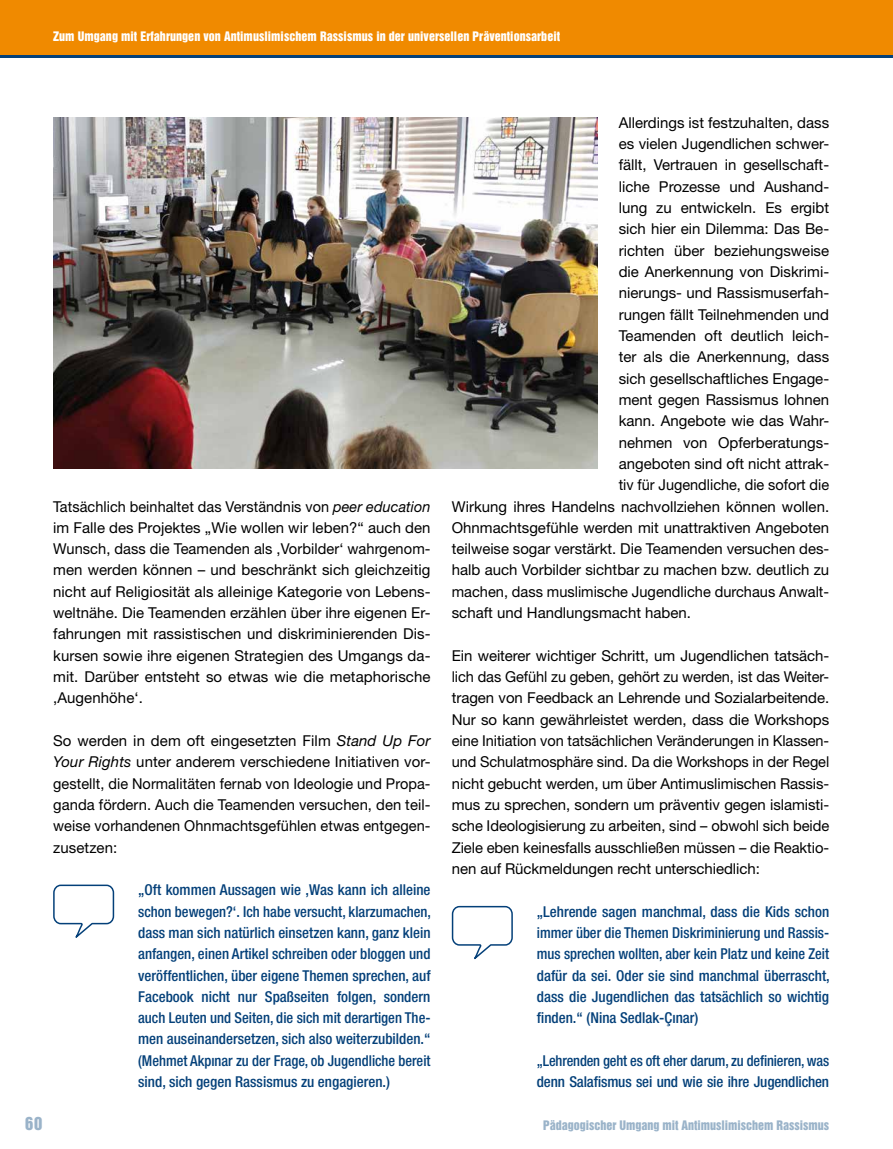
<style>
.page{position:relative;width:893px;height:1149px;background:#fff}
.page>*{position:absolute;margin:0;border:0;box-sizing:border-box;transform-origin:0 0}
.t1{font:16.5px "Helvetica Inserat LT";color:#9ab3c9}
.t2{font:15px/21.3px "Helvetica Neue LT";color:#000;text-align:justify}
.t3{font:500 condensed 15px/21.3px "Helvetica Neue LT Std";color:#044079;text-align:justify}
.t4{font:15px/21.3px "Helvetica Neue LT";color:#000;text-align:justify;scale:.96 1}
.t5{font:500 condensed 15px/21.3px "Helvetica Neue LT Std";color:#044079;scale:.96 1}
.t6{font:12px "Helvetica Inserat LT";letter-spacing:.005em;color:#fff}
.t7{font:12px "Helvetica Inserat LT";color:#9ab3c9}
.s1{font-style:italic}
</style>
<div class="page">
<img style="left:53px;top:117px;width:544px;height:351px">
<svg style="left:53px;top:884px;width:62px;height:54px"></svg>
<svg style="left:451px;top:905px;width:62px;height:55px"></svg>
<div style="left:0;top:0;width:893px;height:56px;background:#f08a00"></div>
<hr style="left:0;top:55px;width:893px;height:2px;background:#044079">
<p class="t6" style="left:53px;top:29px;width:508px">Zum Umgang mit Erfahrungen von Antimuslimischem Rassismus in der universellen Präventionsarbeit</p>
<p class="t4" style="left:53px;top:495px;width:395px">Tatsächlich beinhaltet das Verständnis von <span class="s1">peer education </span>im Falle des Projektes „Wie wollen wir leben?“ auch den Wunsch, dass die Teamenden als ‚Vorbilder‘ wahrgenom&shy;men werden können – und beschränkt sich gleichzeitig nicht auf Religiosität als alleinige Kategorie von Lebens&shy;weltnähe. Die Teamenden erzählen über ihre eigenen Er&shy;fahrungen mit rassistischen und diskriminierenden Dis&shy;kursen sowie ihre eigenen Strategien des Umgangs da&shy;mit. Darüber entsteht so etwas wie die metaphorische ‚Augenhöhe‘.</p>
<p class="t2" style="left:53px;top:729px;width:379px">So werden in dem oft eingesetzten Film <span class="s1">Stand Up For Your Rights</span> unter anderem verschiedene Initiativen vor&shy;gestellt, die Normalitäten fernab von Ideologie und Propa&shy;ganda fördern. Auch die Teamenden versuchen, den teil&shy;weise vorhandenen Ohnmachtsgefühlen etwas entgegen&shy;zusetzen:</p>
<p class="t3" style="left:138px;top:878px;width:294px">„Oft kommen Aussagen wie ‚Was kann ich alleine schon bewegen?‘. Ich habe versucht, klarzumachen, dass man sich natürlich einsetzen kann, ganz klein anfangen, einen Artikel schreiben oder bloggen und veröffentlichen, über eigene Themen sprechen, auf Facebook nicht nur Spaßseiten folgen, sondern auch Leuten und Seiten, die sich mit derartigen The&shy;men auseinandersetzen, sich also weiterzubilden.“ (Mehmet Akpınar zu der Frage, ob Jugendliche bereit sind, sich gegen Rassismus zu engagieren.)</p>
<p class="t2" style="left:619px;top:112px;width:212px">Allerdings ist festzuhalten, dass</p>
<p class="t2" style="left:619px;top:133px;width:212px">es vielen Jugendlichen schwer-</p>
<p class="t2" style="left:619px;top:154px;width:210px">fällt, Vertrauen in gesellschaft-</p>
<p class="t2" style="left:619px;top:175px;width:212px">liche Prozesse und Aushand-</p>
<p class="t2" style="left:619px;top:197px;width:212px">lung zu entwickeln. Es ergibt</p>
<p class="t2" style="left:619px;top:218px;width:212px">sich hier ein Dilemma: Das Be-</p>
<p class="t2" style="left:619px;top:239px;width:212px">richten über beziehungsweise</p>
<p class="t2" style="left:619px;top:261px;width:212px">die Anerkennung von Diskrimi-</p>
<p class="t2" style="left:619px;top:282px;width:212px">nierungs- und Rassismuserfah-</p>
<p class="t2" style="left:619px;top:303px;width:212px">rungen fällt Teilnehmenden und</p>
<p class="t2" style="left:619px;top:325px;width:212px">Teamenden oft deutlich leich-</p>
<p class="t2" style="left:619px;top:346px;width:212px">ter als die Anerkennung, dass</p>
<p class="t2" style="left:619px;top:367px;width:210px">sich gesellschaftliches Engage-</p>
<p class="t2" style="left:619px;top:388px;width:212px">ment gegen Rassismus lohnen</p>
<p class="t2" style="left:619px;top:410px;width:212px">kann. Angebote wie das Wahr-</p>
<p class="t2" style="left:619px;top:431px;width:210px">nehmen von Opferberatungs-</p>
<p class="t2" style="left:619px;top:452px;width:212px">angeboten sind oft nicht attrak-</p>
<p class="t2" style="left:619px;top:474px;width:212px">tiv für Jugendliche, die sofort die</p>
<p class="t2" style="left:452px;top:495px;width:379px">Wirkung ihres Handelns nachvollziehen können wollen.</p>
<p class="t2" style="left:452px;top:516px;width:379px">Ohnmachtsgefühle werden mit unattraktiven Angeboten</p>
<p class="t2" style="left:452px;top:538px;width:379px">teilweise sogar verstärkt. Die Teamenden versuchen des-</p>
<p class="t2" style="left:452px;top:559px;width:379px">halb auch Vorbilder sichtbar zu machen bzw. deutlich zu</p>
<p class="t2" style="left:452px;top:580px;width:379px">machen, dass muslimische Jugendliche durchaus Anwalt-</p>
<p class="t2" style="left:452px;top:601px;width:241px">schaft und Handlungsmacht haben.</p>
<p class="t2" style="left:452px;top:644px;width:379px">Ein weiterer wichtiger Schritt, um Jugendlichen tatsäch&shy;lich das Gefühl zu geben, gehört zu werden, ist das Weiter&shy;tragen von Feedback an Lehrende und Sozialarbeitende.<br>Nur so kann gewährleistet werden, dass die Workshops eine Initiation von tatsächlichen Veränderungen in Klassen&shy;und Schulatmosphäre sind. Da die Workshops in der Regel nicht gebucht werden, um über Antimuslimischen Rassis&shy;mus zu sprechen, sondern um präventiv gegen islamisti&shy;sche Ideologisierung zu arbeiten, sind – obwohl sich beide Ziele eben keinesfalls ausschließen müssen – die Reaktio&shy;nen auf Rückmeldungen recht unterschiedlich:</p>
<p class="t3" style="left:537px;top:900px;width:294px;text-align:left">„Lehrende sagen manchmal, dass die Kids schon immer über die Themen Diskriminierung und Rassis&shy;mus sprechen wollten, aber kein Platz und keine Zeit dafür da sei. Oder sie sind manchmal überrascht, dass die Jugendlichen das tatsächlich so wichtig finden.“ (Nina Sedlak-Çınar)</p>
<p class="t5" style="left:537px;top:1049px;width:306px">„Lehrenden geht es oft eher darum, zu definieren, was denn Salafismus sei und wie sie ihre Jugendlichen</p>
<p class="t1" style="left:25px;top:1112px;width:19px">60</p>
<p class="t7" style="left:543px;top:1117px;width:288px">Pädagogischer Umgang mit Antimuslimischem Rassismus</p>
</div>
